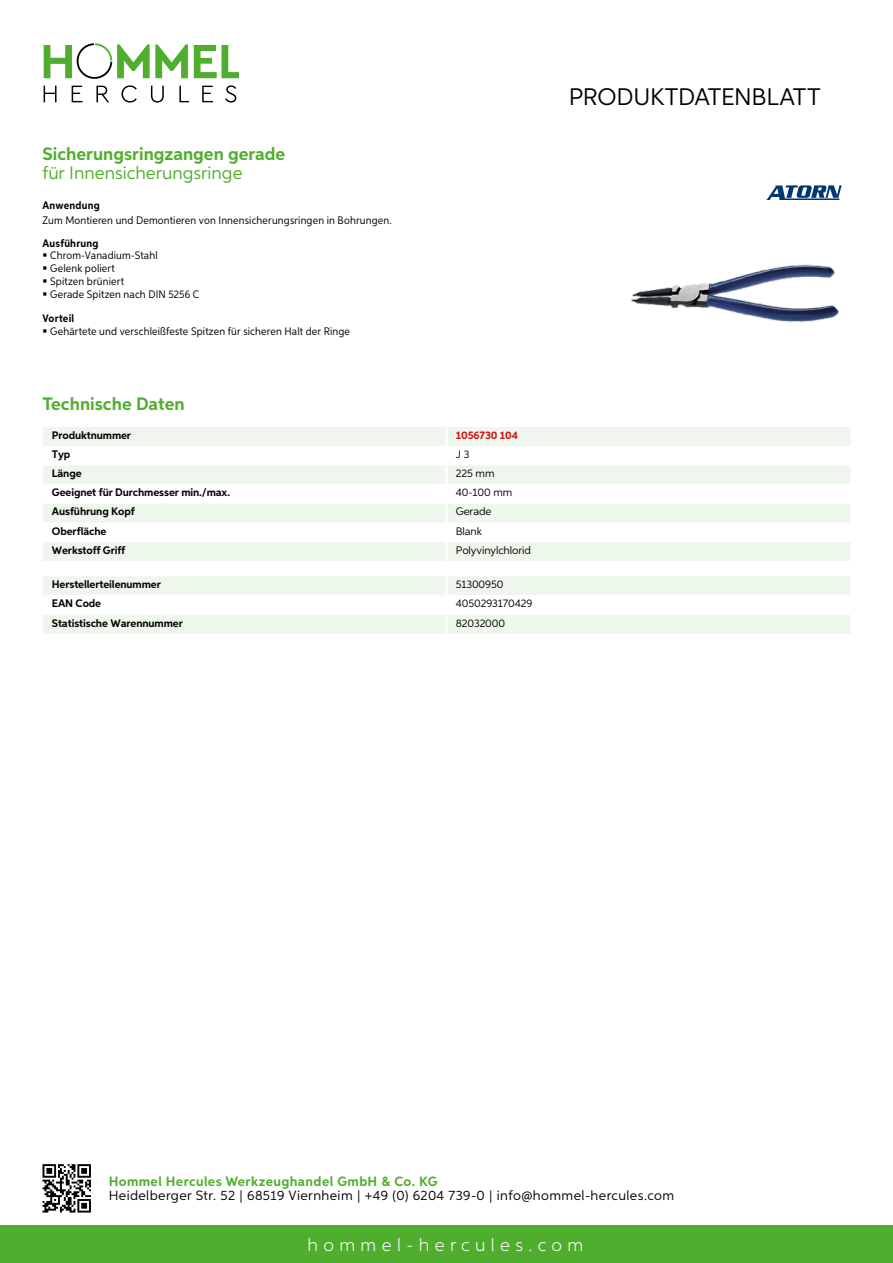
<style>
.page{position:relative;width:893px;height:1263px;background:#fff}
.page>*{position:absolute;margin:0;border:0;box-sizing:border-box;transform-origin:0 0}
.t1{font:24px "Aspira";letter-spacing:-.01em;color:#000}
.t2{font:700 18px "Aspira";color:#50ae2f}
.t3{font:18px "Aspira";color:#50ae2f}
.t4{font:300 18px "Aspira";letter-spacing:.3em;color:#fff}
.t5{font:13.5px "Aspira";letter-spacing:.03em;color:#000}
.t6{font:700 13.5px "Aspira";letter-spacing:.03em;color:#50ae2f}
.t7{font:10.95px/12.8px "Aspira Nar";letter-spacing:.015em;color:#000}
.t8{font:700 10.95px "Aspira";letter-spacing:-.01em;color:#000}
.t9{font:10.95px "Aspira";letter-spacing:-.01em;color:#000}
.t10{font:700 10.95px "Aspira Nar";letter-spacing:.02em;color:#000}
.t11{font:700 10.95px "Aspira";letter-spacing:-.01em;color:#cd1013}
</style>
<div class="page">
<div style="left:0;top:1226px;width:893px;height:37px;background:#50ae2f"></div>
<svg style="left:43px;top:1164px;width:48px;height:48px"></svg>
<svg style="left:194px;top:45px;width:45px;height:33px"></svg>
<svg style="left:44px;top:43px;width:144px;height:36px"></svg>
<svg style="left:44px;top:86px;width:13px;height:16px"></svg>
<svg style="left:72px;top:86px;width:10px;height:16px"></svg>
<svg style="left:96px;top:86px;width:13px;height:16px"></svg>
<svg style="left:121px;top:85px;width:16px;height:18px"></svg>
<svg style="left:151px;top:86px;width:13px;height:17px"></svg>
<svg style="left:179px;top:86px;width:10px;height:16px"></svg>
<svg style="left:202px;top:86px;width:11px;height:16px"></svg>
<svg style="left:225px;top:85px;width:11px;height:18px"></svg>
<div style="left:43px;top:427px;width:807px;height:134px;background:#eef7eb"></div>
<svg style="left:43px;top:446px;width:807px;height:96px"></svg>
<hr style="left:445px;top:427px;width:3px;height:19px;background:#fff">
<hr style="left:445px;top:446px;width:3px;height:19px;background:#fff">
<hr style="left:445px;top:465px;width:3px;height:19px;background:#fff">
<hr style="left:445px;top:484px;width:3px;height:19px;background:#fff">
<hr style="left:445px;top:503px;width:3px;height:20px;background:#fff">
<hr style="left:445px;top:523px;width:3px;height:19px;background:#fff">
<hr style="left:445px;top:542px;width:3px;height:19px;background:#fff">
<svg style="left:43px;top:576px;width:807px;height:58px"></svg>
<hr style="left:445px;top:615px;width:3px;height:19px;background:#fff">
<img style="left:631px;top:264px;width:208px;height:59px">
<svg style="left:766px;top:185px;width:76px;height:15px"></svg>
<h2 class="t2" style="left:43px;top:142px;width:244px">Sicherungsringzangen gerade</h2>
<h2 class="t3" style="left:43px;top:162px;width:201px">für Innensicherungsringe</h2>
<p class="t10" style="left:43px;top:199px;width:59px">Anwendung</p>
<p class="t7" style="left:43px;top:214px;width:351px">Zum Montieren und Demontieren von Innensicherungsringen in Bohrungen.</p>
<p class="t10" style="left:43px;top:236px;width:58px">Ausführung</p>
<p class="t7" style="left:50px;top:249px;width:151px">Chrom-Vanadium-Stahl<br>Gelenk poliert<br>Spitzen brüniert<br>Gerade Spitzen nach DIN 5256 C</p>
<p class="t10" style="left:43px;top:311px;width:33px">Vorteil</p>
<p class="t7" style="left:50px;top:324px;width:301px">Gehärtete und verschleißfeste Spitzen für sicheren Halt der Ringe</p>
<h2 class="t2" style="left:43px;top:393px;width:144px">Technische Daten</h2>
<p class="t8" style="left:52px;top:428px;width:81px">Produktnummer</p>
<p class="t11" style="left:456px;top:428px;width:64px">1056730 104</p>
<p class="t8" style="left:52px;top:448px;width:20px">Typ</p>
<p class="t9" style="left:456px;top:448px;width:15px">J 3</p>
<p class="t8" style="left:52px;top:467px;width:31px">Länge</p>
<p class="t9" style="left:456px;top:467px;width:40px">225 mm</p>
<p class="t8" style="left:52px;top:486px;width:180px">Geeignet für Durchmesser min./max.</p>
<p class="t9" style="left:456px;top:486px;width:58px">40-100 mm</p>
<p class="t8" style="left:52px;top:505px;width:84px">Ausführung Kopf</p>
<p class="t9" style="left:456px;top:505px;width:37px">Gerade</p>
<p class="t8" style="left:52px;top:524px;width:56px">Oberfläche</p>
<p class="t9" style="left:456px;top:524px;width:28px">Blank</p>
<p class="t8" style="left:52px;top:543px;width:75px">Werkstoff Griff</p>
<p class="t9" style="left:456px;top:543px;width:77px">Polyvinylchlorid</p>
<p class="t8" style="left:52px;top:578px;width:111px">Herstellerteilenummer</p>
<p class="t9" style="left:456px;top:578px;width:49px">51300950</p>
<p class="t8" style="left:52px;top:597px;width:51px">EAN Code</p>
<p class="t9" style="left:456px;top:597px;width:78px">4050293170429</p>
<p class="t8" style="left:52px;top:616px;width:132px">Statistische Warennummer</p>
<p class="t9" style="left:456px;top:616px;width:51px">82032000</p>
<h1 class="t1" style="left:569px;top:82px;width:253px">Produktdatenblatt</h1>
<p class="t6" style="left:109px;top:1172px;width:330px">Hommel Hercules Werkzeughandel GmbH &amp; Co. KG</p>
<p class="t5" style="left:109px;top:1187px;width:567px">Heidelberger Str. 52 | 68519 Viernheim | +49 (0) 6204 739-0 | info@hommel-hercules.com</p>
<h2 class="t4" style="left:307px;top:1234px;width:277px">hommel-hercules.com</h2>
</div>
